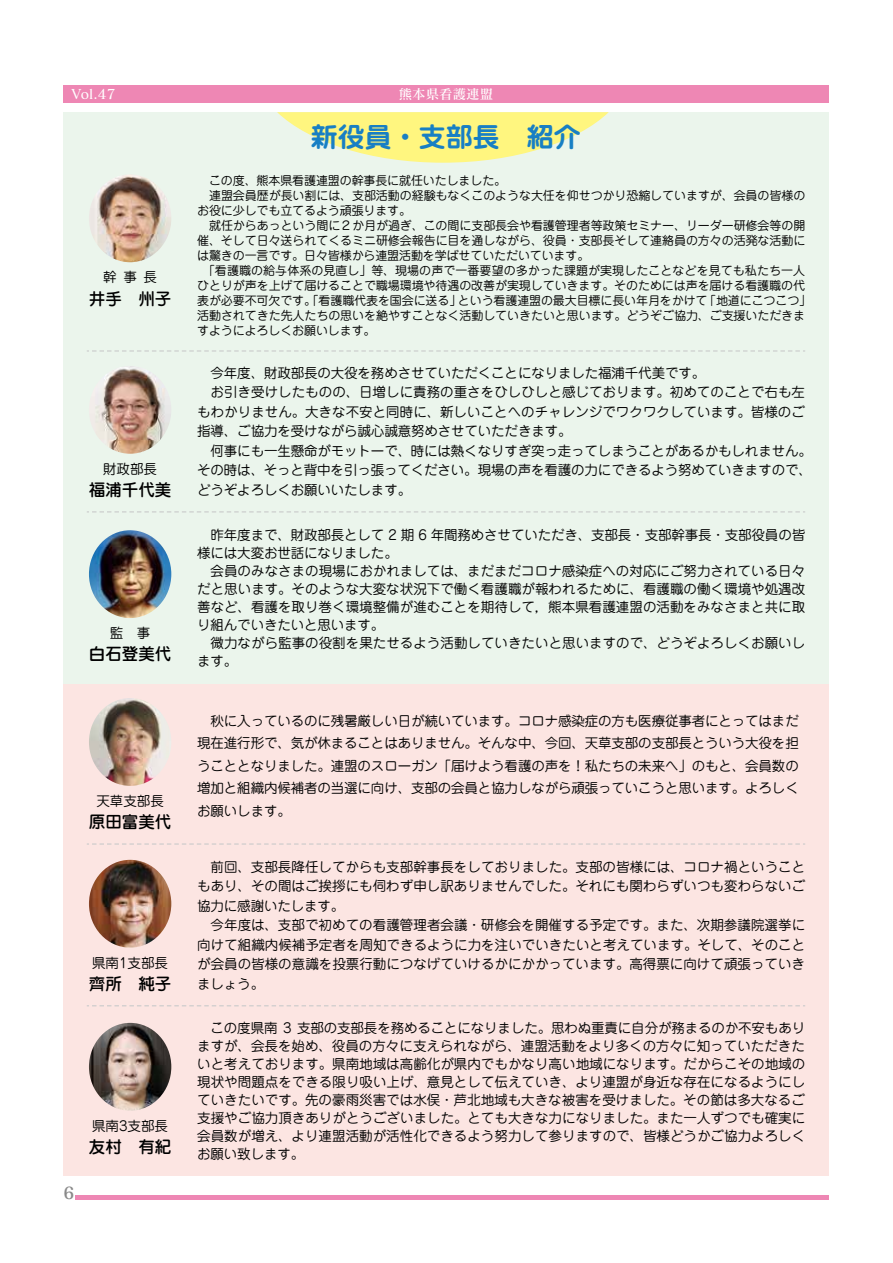
<style>
.page{position:relative;width:893px;height:1263px;background:#fff}
.page>*{position:absolute;margin:0;border:0;box-sizing:border-box;transform-origin:0 0}
.t1{font:700 27px "P Jun 501 Pro N";color:#187fc4}
.t2{font:500 16.5px "P Jun 34 Pro N";color:#000}
.t3{font:16.5px "Matisse Pro B";color:#898989}
.t4{font:13.5px/18px "P Jun 201 Pro N";color:#000}
.t5{font:13.5px "Matisse Pro DB";color:#fff}
.t6{font:12px/15px "P Jun 201 Pro N";letter-spacing:-.005em;color:#000}
</style>
<div class="page">
<hr style="left:76px;top:1195px;width:753px;height:4px;background:#ee87b4">
<div style="left:63px;top:85px;width:766px;height:17px;background:#ee87b4"></div>
<div style="left:63px;top:112px;width:766px;height:572px;background:#ebf5ec"></div>
<div style="left:63px;top:684px;width:766px;height:491px;background:#fce5e2"></div>
<svg style="left:277px;top:112px;width:332px;height:51px"></svg>
<svg style="left:87px;top:350px;width:718px;height:2px"></svg>
<svg style="left:87px;top:511px;width:718px;height:1px"></svg>
<svg style="left:87px;top:843px;width:718px;height:1px"></svg>
<svg style="left:87px;top:1005px;width:718px;height:1px"></svg>
<img style="left:89px;top:530px;width:82px;height:88px">
<img style="left:89px;top:860px;width:82px;height:88px">
<img style="left:89px;top:175px;width:82px;height:87px">
<img style="left:95px;top:366px;width:76px;height:88px">
<img style="left:89px;top:698px;width:82px;height:88px">
<img style="left:89px;top:1023px;width:82px;height:88px">
<p class="t5" style="left:72px;top:85px;width:45px">Vol.47</p>
<p class="t5" style="left:399px;top:85px;width:96px">熊本県看護連盟</p>
<p class="t4" style="left:103px;top:267px;width:55px">幹事長</p>
<p class="t2" style="left:89px;top:285px;width:84px">井手　州子</p>
<p class="t4" style="left:103px;top:459px;width:55px">財政部長</p>
<p class="t2" style="left:89px;top:477px;width:84px">福浦千代美</p>
<p class="t4" style="left:110px;top:623px;width:42px">監　事</p>
<p class="t2" style="left:89px;top:641px;width:84px">白石登美代</p>
<p class="t4" style="left:96px;top:791px;width:69px">天草支部長</p>
<p class="t2" style="left:89px;top:809px;width:84px">原田富美代</p>
<p class="t4" style="left:92px;top:953px;width:78px">県南1支部長</p>
<p class="t2" style="left:89px;top:971px;width:84px">齊所　純子</p>
<p class="t3" style="left:63px;top:1182px;width:12px">6</p>
<p class="t4" style="left:92px;top:1116px;width:78px">県南3支部長</p>
<p class="t2" style="left:89px;top:1134px;width:84px">友村　有紀</p>
<h1 class="t1" style="left:311px;top:115px;width:271px">新役員・支部長　紹介</h1>
<p class="t6" style="left:197px;top:172px;width:615px">　この度、熊本県看護連盟の幹事長に就任いたしました。<br>　連盟会員歴が長い割には、支部活動の経験もなくこのような大任を仰せつかり恐縮していますが、会員の皆様のお役に少しでも立てるよう頑張ります。<br>　就任からあっという間に２か月が過ぎ、この間に支部長会や看護管理者等政策セミナー、リーダー研修会等の開催、そして日々送られてくるミニ研修会報告に目を通しながら、役員・支部長そして連絡員の方々の活発な活動には驚きの一言です。日々皆様から連盟活動を学ばせていただいています。<br>　「看護職の給与体系の見直し」等、現場の声で一番要望の多かった課題が実現したことなどを見ても私たち一人ひとりが声を上げて届けることで職場環境や待遇の改善が実現していきます。そのためには声を届ける看護職の代表が必要不可欠です。「看護職代表を国会に送る」という看護連盟の最大目標に長い年月をかけて「地道にこつこつ」活動されてきた先人たちの思いを絶やすことなく活動していきたいと思います。どうぞご協力、ご支援いただきますようによろしくお願いします。</p>
<p class="t4" style="left:197px;top:362px;width:616px;line-height:19.5px">　今年度、財政部長の大役を務めさせていただくことになりました福浦千代美です。<br>　お引き受けしたものの、日増しに責務の重さをひしひしと感じております。初めてのことで右も左もわかりません。大きな不安と同時に、新しいことへのチャレンジでワクワクしています。皆様のご指導、ご協力を受けながら誠心誠意努めさせていただきます。<br>　何事にも一生懸命がモットーで、時には熱くなりすぎ突っ走ってしまうことがあるかもしれません。その時は、そっと背中を引っ張ってください。現場の声を看護の力にできるよう努めていきますので、どうぞよろしくお願いいたします。</p>
<p class="t4" style="left:197px;top:525px;width:610px">　昨年度まで、財政部長として 2 期 6 年間務めさせていただき、支部長・支部幹事長・支部役員の皆様には大変お世話になりました。<br>　会員のみなさまの現場におかれましては、まだまだコロナ感染症への対応にご努力されている日々だと思います。そのような大変な状況下で働く看護職が報われるために、看護職の働く環境や処遇改善など、看護を取り巻く環境整備が進むことを期待して，熊本県看護連盟の活動をみなさまと共に取り組んでいきたいと思います。<br>　微力ながら監事の役割を果たせるよう活動していきたいと思いますので、どうぞよろしくお願いします。</p>
<p class="t4" style="left:197px;top:708px;width:603px;line-height:22.5px;text-align:justify">　秋に入っているのに残暑厳しい日が続いています。コロナ感染症の方も医療従事者にとってはまだ現在進行形で、気が休まることはありません。そんな中、今回、天草支部の支部長とういう大役を担うこととなりました。連盟のスローガン「届けよう看護の声を！私たちの未来へ」のもと、会員数の増加と組織内候補者の当選に向け、支部の会員と協力しながら頑張っていこうと思います。よろしくお願いします。</p>
<p class="t4" style="left:197px;top:856px;width:610px;line-height:19.5px">　前回、支部長降任してからも支部幹事長をしておりました。支部の皆様には、コロナ禍ということもあり、その間はご挨拶にも伺わず申し訳ありませんでした。それにも関わらずいつも変わらないご協力に感謝いたします。<br>　今年度は、支部で初めての看護管理者会議・研修会を開催する予定です。また、次期参議院選挙に向けて組織内候補予定者を周知できるように力を注いでいきたいと考えています。そして、そのことが会員の皆様の意識を投票行動につなげていけるかにかかっています。高得票に向けて頑張っていきましょう。</p>
<p class="t4" style="left:197px;top:1018px;width:610px;text-align:justify">　この度県南 3 支部の支部長を務めることになりました。思わぬ重責に自分が務まるのか不安もありますが、会長を始め、役員の方々に支えられながら、連盟活動をより多くの方々に知っていただきたいと考えております。県南地域は高齢化が県内でもかなり高い地域になります。だからこその地域の現状や問題点をできる限り吸い上げ、意見として伝えていき、より連盟が身近な存在になるようにしていきたいです。先の豪雨災害では水俣・芦北地域も大きな被害を受けました。その節は多大なるご支援やご協力頂きありがとうございました。とても大きな力になりました。また一人ずつでも確実に会員数が増え、より連盟活動が活性化できるよう努力して参りますので、皆様どうかご協力よろしくお願い致します。</p>
</div>
